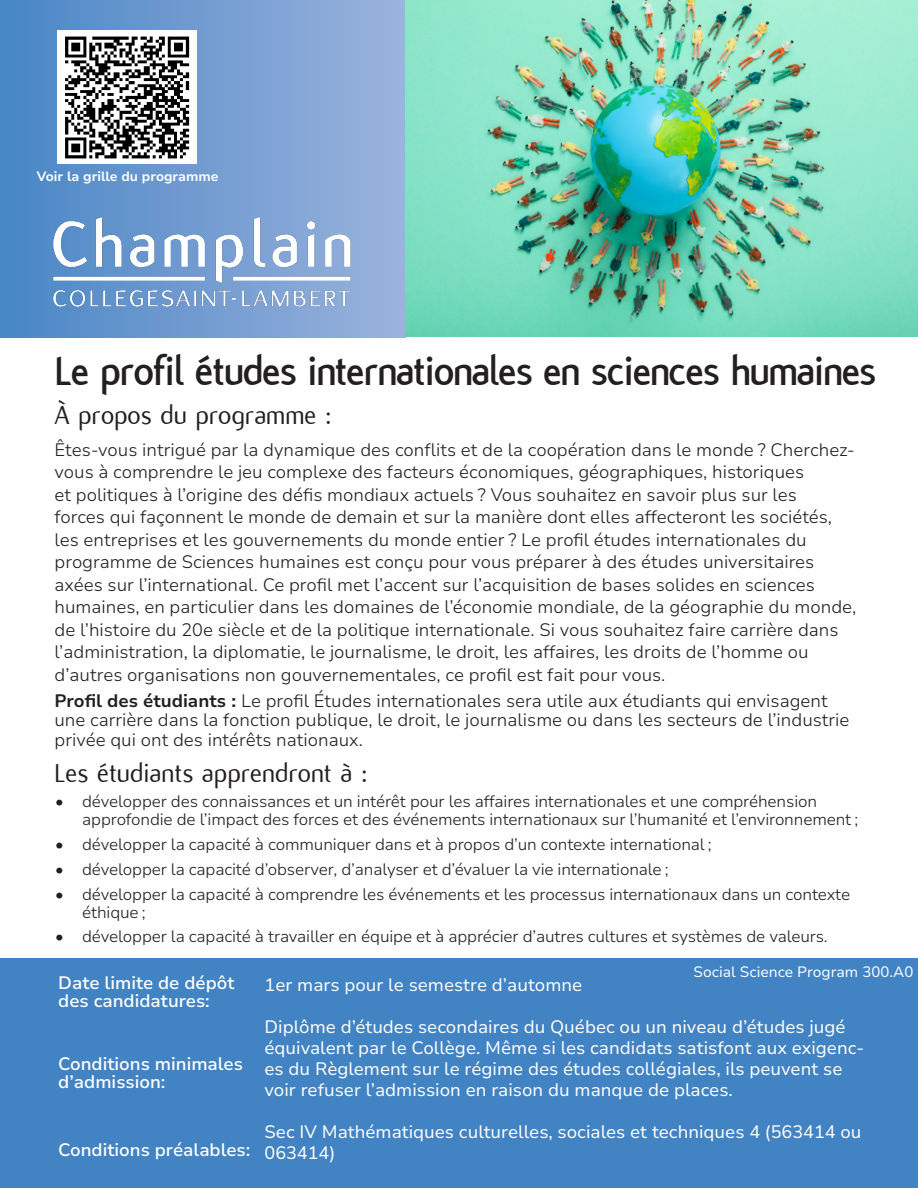
<style>
.page{position:relative;width:918px;height:1188px;background:#fff}
.page>*{position:absolute;margin:0;border:0;box-sizing:border-box;transform-origin:0 0}
.t1{font:700 43.5px "Flux";letter-spacing:-.03em;color:#231f20}
.About_the_program__Title{font:28.5px "Flux";color:#231f20}
.About_the_program__Text{font:300 18px/22.5px "Nunito Sans 10 pt";color:#231f20}
.Table__Title{font:18px/21px "Nunito Sans 10 pt";color:#fff}
.Table__Text{font:600 18px/18px "Nunito Sans 10 pt";color:#fff}
.Body_Titles{font:600 18px/18px "Nunito Sans 10 pt";color:#fff}
.t2{font:300 16.5px/18px "Nunito Sans 10 pt";letter-spacing:-.01em;color:#231f20}
.Body_Titles-2{font:15px "Nunito Sans 10 pt";color:#fff}
.Body_Titles-3{font:700 13.5px "Nunito Sans 10 pt";color:#fff}
.s1{font-weight:700}
</style>
<div class="page">
<img style="left:1px;top:0;width:917px;height:338px">
<img style="left:57px;top:31px;width:139px;height:133px">
<div style="left:0;top:959px;width:918px;height:229px;background:#4283c4"></div>
<img style="left:45px;top:203px;width:331px;height:128px">
<p class="Body_Titles-3" style="left:37px;top:167px;width:183px">Voir la grille du programme</p>
<p class="t1" style="left:55px;top:347px;width:823px">Le profil études internationales en sciences humaines</p>
<p class="About_the_program__Title" style="left:55px;top:400px;width:279px">À propos du programme :</p>
<p class="About_the_program__Text" style="left:55px;top:438px;width:803px">Êtes-vous intrigué par la dynamique des conflits et de la coopération dans le monde ? Cherchez&shy;vous à comprendre le jeu complexe des facteurs économiques, géographiques, historiques<br>et politiques à l’origine des défis mondiaux actuels ? Vous souhaitez en savoir plus sur les<br>forces qui façonnent le monde de demain et sur la manière dont elles affecteront les sociétés, les entreprises et les gouvernements du monde entier ? Le profil études internationales du programme de Sciences humaines est conçu pour vous préparer à des études universitaires axées sur l’international. Ce profil met l’accent sur l’acquisition de bases solides en sciences humaines, en particulier dans les domaines de l’économie mondiale, de la géographie du monde, de l’histoire du 20e siècle et de la politique internationale. Si vous souhaitez faire carrière dans l’administration, la diplomatie, le journalisme, le droit, les affaires, les droits de l’homme ou d’autres organisations non gouvernementales, ce profil est fait pour vous.</p>
<p class="About_the_program__Text" style="left:55px;top:690px;width:796px;line-height:19.5px"><span class="s1">Profil des étudiants :</span> Le profil Études internationales sera utile aux étudiants qui envisagent une carrière dans la fonction publique, le droit, le journalisme ou dans les secteurs de l’industrie privée qui ont des intérêts nationaux.</p>
<p class="About_the_program__Title" style="left:55px;top:758px;width:315px">Les étudiants apprendront à :</p>
<p class="t2" style="left:82px;top:792px;width:778px;text-indent:-27px">• développer des connaissances et un intérêt pour les affaires internationales et une compréhension approfondie de l’impact des forces et des événements internationaux sur l’humanité et l’environnement ;</p>
<p class="t2" style="left:55px;top:835px;width:658px">• développer la capacité à communiquer dans et à propos d’un contexte international ;</p>
<p class="t2" style="left:55px;top:859px;width:615px">• développer la capacité d’observer, d’analyser et d’évaluer la vie internationale ;</p>
<p class="t2" style="left:82px;top:884px;width:770px;text-indent:-27px">• développer la capacité à comprendre les événements et les processus internationaux dans un contexte éthique ;</p>
<p class="t2" style="left:55px;top:927px;width:774px">• développer la capacité à travailler en équipe et à apprécier d’autres cultures et systèmes de valeurs.</p>
<p class="Table__Text" style="left:58px;top:974px;width:178px">Date limite de dépôt des candidatures:</p>
<p class="Body_Titles-2" style="left:693px;top:962px;width:222px">Social Science Program 300.A0</p>
<p class="Table__Title" style="left:265px;top:974px;width:319px">1er mars pour le semestre d’automne</p>
<p class="Table__Title" style="left:265px;top:1016px;width:601px">Diplôme d’études secondaires du Québec ou un niveau d’études jugé équivalent par le Collège. Même si les candidats satisfont aux exigenc&shy;es du Règlement sur le régime des études collégiales, ils peuvent se voir refuser l’admission en raison du manque de places.</p>
<p class="Table__Title" style="left:265px;top:1121px;width:599px">Sec IV Mathématiques culturelles, sociales et techniques 4 (563414 ou<br>063414)</p>
<p class="Body_Titles" style="left:58px;top:1055px;width:186px">Conditions minimales d’admission:</p>
<p class="Table__Text" style="left:58px;top:1140px;width:194px">Conditions préalables:</p>
</div>
